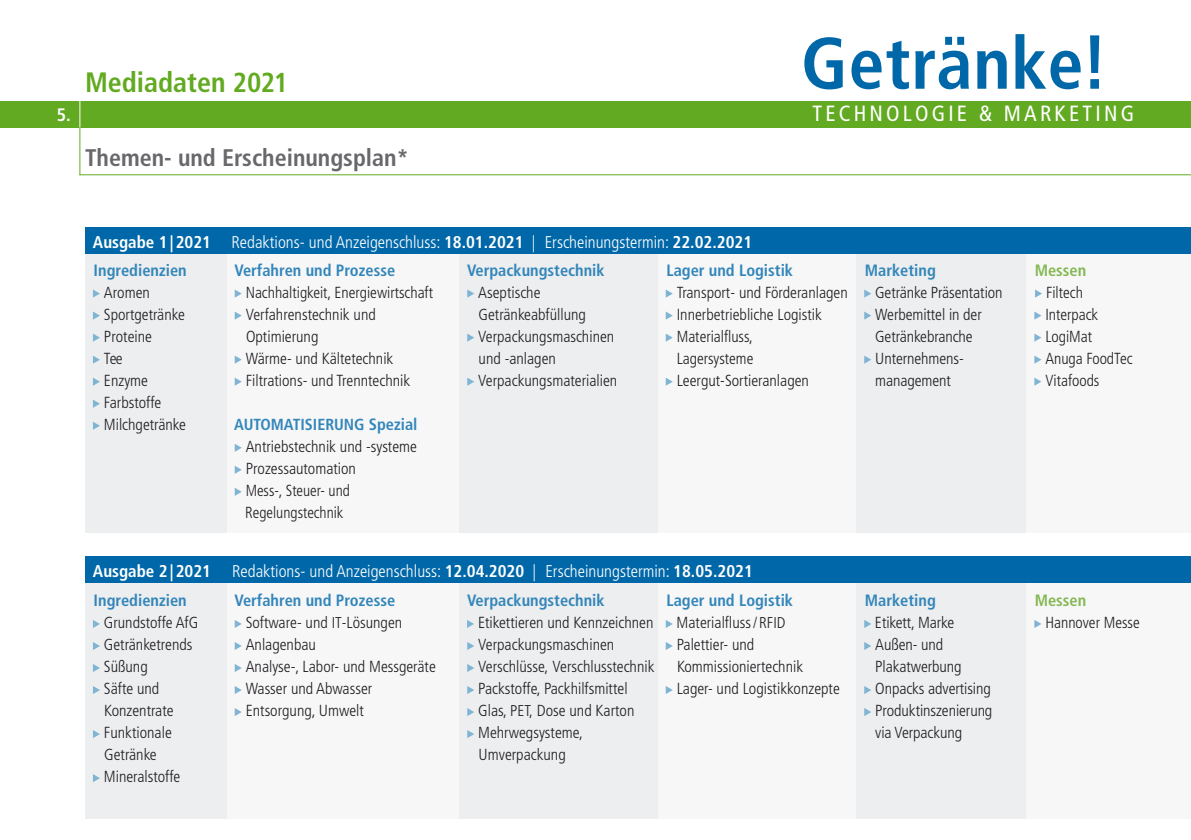
<style>
.page{position:relative;width:1191px;height:840px;background:#fff}
.page>*{position:absolute;margin:0;border:0;box-sizing:border-box;transform-origin:0 0}
.t1{font:700 condensed 72.8px "Frutiger LT Std";letter-spacing:.01em;color:#0068a9}
.t2{font:700 condensed 28px "Frutiger LT Std";color:#62aa21}
.t3{font:700 condensed 24px "Frutiger LT Std";color:#68676c}
.t4{font:condensed 22px "Frutiger LT Std";letter-spacing:.145em;color:#fff}
.t5{font:700 condensed 18px "Frutiger LT Std";color:#fff}
.t6{font:300 condensed 17px "Frutiger LT Std";color:#fff}
.t7{font:700 condensed 16.4px "Frutiger LT Std";color:#3386ba}
.t8{font:700 condensed 16.4px "Frutiger LT Std";color:#85b854}
.t9{font:300 condensed 16px/22px "Frutiger LT Std";color:#1f1e20}
.s1{font-size:27.4px}
.s2{font-size:76.4px}
.s3{font-weight:700}
.s4{font-weight:700;color:#3386ba}
.s5{font-weight:700;font-size:16.4px;color:#3386ba}
.s6{font-size:15.6px}
</style>
<div class="page">
<hr style="left:79px;top:122px;width:1px;height:53px;background:#62aa21">
<hr style="left:80px;top:174px;width:1111px;height:1px;background:#62aa21">
<div style="left:0;top:101px;width:1191px;height:26px;background:#62aa21"></div>
<hr style="left:79px;top:96px;width:1px;height:31px;background:#fff">
<div style="left:85px;top:243px;width:142px;height:290px;background:#edeeef"></div>
<svg style="left:93px;top:289px;width:7px;height:8px"></svg>
<svg style="left:93px;top:311px;width:7px;height:8px"></svg>
<svg style="left:93px;top:333px;width:7px;height:8px"></svg>
<svg style="left:93px;top:355px;width:7px;height:8px"></svg>
<svg style="left:93px;top:377px;width:7px;height:8px"></svg>
<svg style="left:93px;top:400px;width:7px;height:7px"></svg>
<svg style="left:93px;top:422px;width:7px;height:7px"></svg>
<div style="left:227px;top:243px;width:232px;height:290px;background:#f7f7f8"></div>
<svg style="left:235px;top:289px;width:7px;height:8px"></svg>
<svg style="left:235px;top:312px;width:7px;height:7px"></svg>
<svg style="left:235px;top:356px;width:7px;height:7px"></svg>
<svg style="left:235px;top:378px;width:7px;height:7px"></svg>
<svg style="left:235px;top:444px;width:7px;height:7px"></svg>
<svg style="left:235px;top:466px;width:7px;height:7px"></svg>
<svg style="left:235px;top:488px;width:7px;height:7px"></svg>
<div style="left:459px;top:243px;width:199px;height:290px;background:#edeeef"></div>
<svg style="left:467px;top:289px;width:7px;height:8px"></svg>
<svg style="left:467px;top:333px;width:7px;height:8px"></svg>
<svg style="left:467px;top:377px;width:7px;height:8px"></svg>
<div style="left:658px;top:243px;width:198px;height:290px;background:#f7f7f8"></div>
<svg style="left:666px;top:289px;width:7px;height:8px"></svg>
<svg style="left:666px;top:312px;width:7px;height:7px"></svg>
<svg style="left:666px;top:334px;width:7px;height:7px"></svg>
<svg style="left:666px;top:378px;width:7px;height:7px"></svg>
<div style="left:856px;top:243px;width:170px;height:290px;background:#edeeef"></div>
<svg style="left:864px;top:289px;width:7px;height:8px"></svg>
<svg style="left:864px;top:311px;width:7px;height:8px"></svg>
<svg style="left:864px;top:355px;width:7px;height:8px"></svg>
<div style="left:1026px;top:243px;width:165px;height:290px;background:#f7f7f8"></div>
<svg style="left:1035px;top:289px;width:7px;height:8px"></svg>
<svg style="left:1034px;top:311px;width:7px;height:8px"></svg>
<svg style="left:1034px;top:333px;width:7px;height:8px"></svg>
<svg style="left:1034px;top:355px;width:7px;height:8px"></svg>
<svg style="left:1034px;top:377px;width:7px;height:8px"></svg>
<div style="left:85px;top:580px;width:142px;height:238px;background:#edeeef"></div>
<svg style="left:93px;top:620px;width:7px;height:7px"></svg>
<svg style="left:93px;top:642px;width:7px;height:7px"></svg>
<svg style="left:93px;top:664px;width:7px;height:7px"></svg>
<svg style="left:93px;top:686px;width:7px;height:7px"></svg>
<svg style="left:93px;top:730px;width:7px;height:7px"></svg>
<svg style="left:93px;top:774px;width:7px;height:7px"></svg>
<div style="left:227px;top:580px;width:232px;height:238px;background:#f7f7f8"></div>
<svg style="left:235px;top:620px;width:7px;height:7px"></svg>
<svg style="left:235px;top:642px;width:7px;height:7px"></svg>
<svg style="left:235px;top:664px;width:7px;height:7px"></svg>
<svg style="left:235px;top:686px;width:7px;height:7px"></svg>
<svg style="left:235px;top:708px;width:7px;height:7px"></svg>
<div style="left:459px;top:580px;width:199px;height:238px;background:#edeeef"></div>
<svg style="left:467px;top:620px;width:7px;height:7px"></svg>
<svg style="left:467px;top:642px;width:7px;height:7px"></svg>
<svg style="left:467px;top:664px;width:7px;height:7px"></svg>
<svg style="left:467px;top:686px;width:7px;height:7px"></svg>
<svg style="left:467px;top:708px;width:7px;height:7px"></svg>
<svg style="left:467px;top:730px;width:7px;height:7px"></svg>
<div style="left:658px;top:580px;width:198px;height:238px;background:#f7f7f8"></div>
<svg style="left:666px;top:620px;width:7px;height:7px"></svg>
<svg style="left:666px;top:642px;width:7px;height:7px"></svg>
<svg style="left:666px;top:686px;width:7px;height:7px"></svg>
<div style="left:856px;top:580px;width:170px;height:238px;background:#edeeef"></div>
<svg style="left:864px;top:620px;width:7px;height:7px"></svg>
<svg style="left:864px;top:642px;width:7px;height:7px"></svg>
<svg style="left:864px;top:686px;width:7px;height:7px"></svg>
<svg style="left:864px;top:708px;width:7px;height:7px"></svg>
<div style="left:1026px;top:580px;width:165px;height:238px;background:#f7f7f8"></div>
<svg style="left:1034px;top:620px;width:7px;height:7px"></svg>
<div style="left:85px;top:227px;width:1106px;height:26px;background:#0068a9"></div>
<div style="left:85px;top:556px;width:1106px;height:26px;background:#0068a9"></div>
<p class="t5" style="left:57px;top:104px;width:16px">5.</p>
<h2 class="t2" style="left:85px;top:66px;width:204px">Mediadaten <span class="s1">2021</span></h2>
<h3 class="t3" style="left:85px;top:143px;width:325px">Themen- und Erscheinungsplan*</h3>
<h1 class="t1" style="left:801px;top:20px;width:308px">Getränke<span class="s2">!</span></h1>
<h3 class="t4" style="left:812px;top:101px;width:323px">TECHNOLOGIE &amp; MARKETING</h3>
<p class="t6" style="left:93px;top:232px;width:660px"><span class="s3">Ausgabe 1 | 2021</span> Redaktions- und Anzeigenschluss: <span class="s3">18.01.2021</span> | Erscheinungstermin: <span class="s3">22.02.2021</span></p>
<p class="t7" style="left:94px;top:260px;width:95px">Ingredienzien</p>
<p class="t9" style="left:104px;top:281px;width:84px">Aromen<br>Sportgetränke<br>Proteine<br>Tee<br>Enzyme<br>Farbstoffe<br>Milchgetränke</p>
<p class="t7" style="left:234px;top:260px;width:162px">Verfahren und Prozesse</p>
<p class="t9" style="left:246px;top:281px;width:189px">Nachhaltigkeit, Energiewirtschaft<br>Verfahrenstechnik und<br>Optimierung<br>Wärme- und Kältetechnik<br>Filtrations- und Trenntechnik</p>
<p class="t9" style="left:245px;top:413px;width:174px;text-indent:-11px"><span class="s4">AUTOMATISIERUNG</span> <span class="s5">Spezial<br></span>Antriebstechnik und -systeme<br>Prozessautomation<br>Mess-, Steuer- und<br>Regelungstechnik</p>
<p class="t7" style="left:467px;top:260px;width:139px">Verpackungstechnik</p>
<p class="t9" style="left:478px;top:281px;width:140px">Aseptische<br>Getränkeabfüllung<br>Verpackungsmaschinen und -anlagen<br>Verpackungsmaterialien</p>
<p class="t7" style="left:666px;top:260px;width:128px">Lager und Logistik</p>
<p class="t9" style="left:676px;top:281px;width:173px">Transport- und Förderanlagen<br>Innerbetriebliche Logistik<br>Materialfluss,<br>Lagersysteme<br>Leergut-Sortieranlagen</p>
<p class="t6" style="left:93px;top:561px;width:661px"><span class="s3">Ausgabe 2 | 2021</span> Redaktions- und Anzeigenschluss: <span class="s3">12.04.2020</span> | Erscheinungstermin: <span class="s3">18.05.2021</span></p>
<p class="t7" style="left:94px;top:590px;width:95px">Ingredienzien</p>
<p class="t9" style="left:104px;top:611px;width:96px">Grundstoffe AfG<br>Getränketrends<br>Süßung<br>Säfte und<br>Konzentrate<br>Funktionale<br>Getränke<br>Mineralstoffe</p>
<p class="t7" style="left:234px;top:590px;width:162px">Verfahren und Prozesse</p>
<p class="t9" style="left:246px;top:611px;width:192px">Software- und <span class="s6">IT</span>-Lösungen<br>Anlagenbau<br>Analyse-, Labor- und Messgeräte<br>Wasser und Abwasser<br>Entsorgung, Umwelt</p>
<p class="t7" style="left:467px;top:590px;width:139px">Verpackungstechnik</p>
<p class="t9" style="left:478px;top:611px;width:178px">Etikettieren und Kennzeichnen<br>Verpackungsmaschinen<br>Verschlüsse, Verschlusstechnik<br>Packstoffe, Packhilfsmittel<br>Glas, <span class="s6">PET,</span> Dose und Karton<br>Mehrwegsysteme,<br>Umverpackung</p>
<p class="t7" style="left:666px;top:590px;width:128px">Lager und Logistik</p>
<p class="t9" style="left:676px;top:611px;width:165px">Materialfluss / <span class="s6">RFID<br></span>Palettier- und<br>Kommissioniertechnik<br>Lager- und Logistikkonzepte</p>
<p class="t7" style="left:865px;top:260px;width:72px">Marketing</p>
<p class="t9" style="left:875px;top:281px;width:129px">Getränke Präsentation<br>Werbemittel in der<br>Getränkebranche<br>Unternehmens&shy;management</p>
<p class="t7" style="left:865px;top:590px;width:72px">Marketing</p>
<p class="t9" style="left:875px;top:611px;width:119px">Etikett, Marke<br>Außen- und<br>Plakatwerbung<br>Onpacks advertising<br>Produktinszenierung via Verpackung</p>
<p class="t8" style="left:1034px;top:260px;width:53px">Messen</p>
<p class="t9" style="left:1045px;top:281px;width:89px">Filtech<br>Interpack<br>LogiMat<br>Anuga FoodTec<br>Vitafoods</p>
<p class="t8" style="left:1034px;top:590px;width:53px">Messen</p>
<p class="t9" style="left:1045px;top:611px;width:96px">Hannover Messe</p>
</div>
